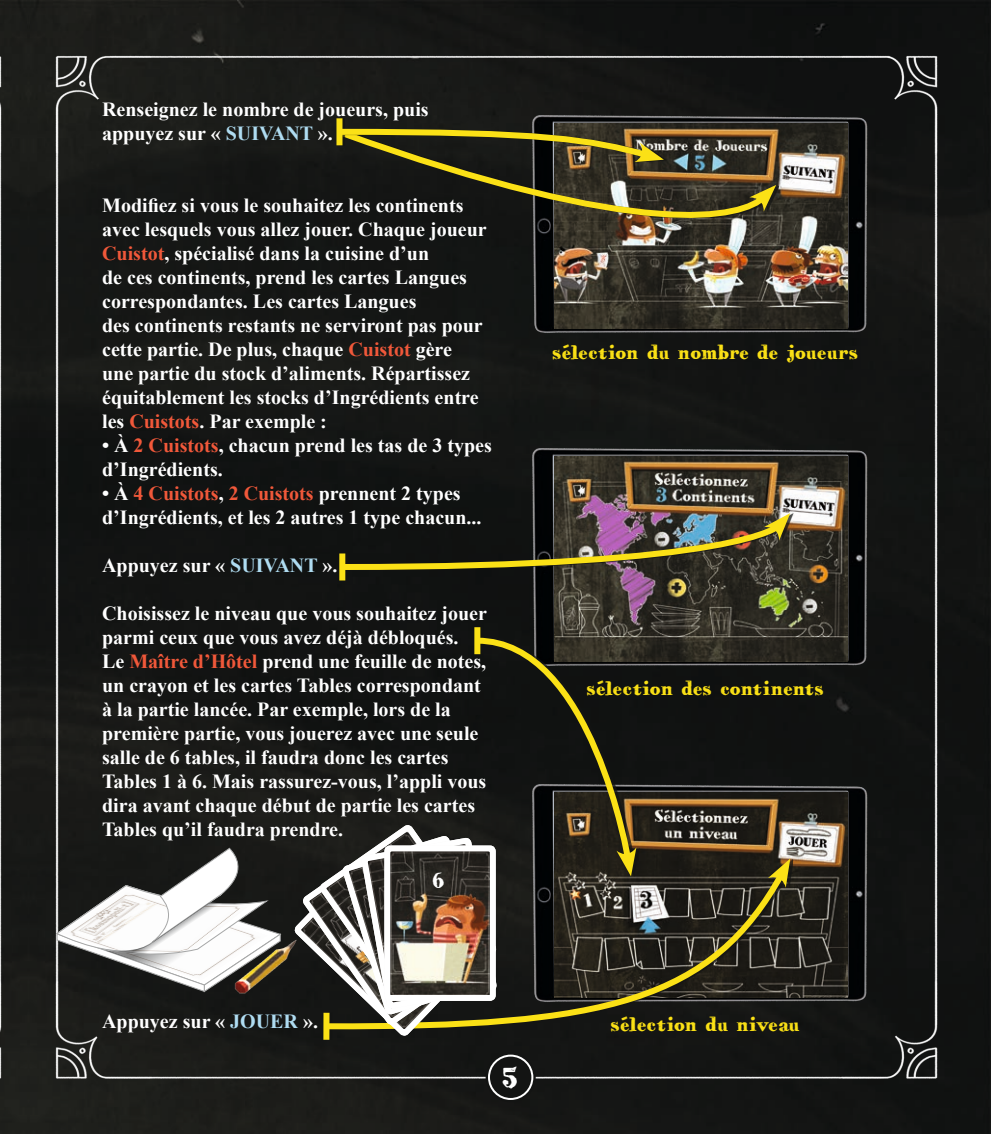
<style>
.page{position:relative;width:993px;height:1134px;background:#fff}
.page>*{position:absolute;margin:0;border:0;box-sizing:border-box;transform-origin:0 0}
.t1{font:30px "HVD Bodedo";color:#fff}
.t2{font:22.6px "HVD Bodedo";color:#fff}
.t3{font:700 20px/24px "Times New Roman";color:#fff}
.t4{font:20px "HVD Bodedo";color:#fbe116}
.t5{font:20px "HVD Bodedo";letter-spacing:-.03em;color:#fbe116}
.s1{color:#afdcf1}
.s2{color:#f0583a}
</style>
<div class="page">
<img style="left:0;top:1px;width:990px;height:1133px">
<div style="left:0;top:20px;width:27px;height:1093px;background:#181917"></div>
<img style="left:30px;top:20px;width:934px;height:1093px">
<svg style="left:56px;top:848px;width:225px;height:144px"></svg>
<img style="left:527px;top:111px;width:345px;height:226px">
<img style="left:554px;top:123px;width:293px;height:205px">
<img style="left:527px;top:444px;width:345px;height:226px">
<img style="left:554px;top:457px;width:293px;height:204px">
<img style="left:639px;top:780px;width:233px;height:226px">
<img style="left:639px;top:793px;width:208px;height:204px">
<div style="left:477px;top:627px;width:162px;height:249px;background:#131413;opacity:.75"></div>
<div style="left:474px;top:627px;width:6px;height:27px;background:#fbe116"></div>
<div style="left:342px;top:513px;width:450px;height:67px;background:#131413;opacity:.75"></div>
<div style="left:339px;top:553px;width:6px;height:27px;background:#fbe116"></div>
<svg style="left:336px;top:513px;width:454px;height:60px;background:#46402c"></svg>
<div style="left:326px;top:858px;width:466px;height:182px;background:#131413"></div>
<svg style="left:636px;top:865px;width:154px;height:137px"></svg>
<svg style="left:767px;top:858px;width:23px;height:30px"></svg>
<svg style="left:331px;top:124px;width:441px;height:118px;background:#3e3926"></svg>
<svg style="left:749px;top:185px;width:27px;height:27px"></svg>
<div style="left:339px;top:118px;width:327px;height:44px;background:#131413;opacity:.75"></div>
<div style="left:336px;top:118px;width:6px;height:27px;background:#fbe116"></div>
<svg style="left:333px;top:126px;width:330px;height:37px;background:#584f1d"></svg>
<svg style="left:290px;top:635px;width:346px;height:406px"></svg>
<div style="left:384px;top:845px;width:111px;height:156px;border:6px solid #fff;border-radius:3px"></div>
<img style="left:208px;top:938px;width:104px;height:63px">
<div style="left:485px;top:1052px;width:50px;height:50px;background:#131413;border-radius:50%"></div>
<div style="left:488px;top:1054px;width:45px;height:46px;border:2px solid #fff;border-radius:50%"></div>
<img style="left:0;top:85px;width:3px;height:409px">
<p class="t3" style="left:102px;top:96px;width:328px">Renseignez le nombre de joueurs, puis appuyez sur « <span class="s1">SUIVANT</span> ».</p>
<p class="t3" style="left:102px;top:192px;width:386px">Modifiez si vous le souhaitez les continents avec lesquels vous allez jouer. Chaque joueur <span class="s2">Cuistot</span>, spécialisé dans la cuisine d’un<br>de ces continents, prend les cartes Langues correspondantes. Les cartes Langues<br>des continents restants ne serviront pas pour cette partie. De plus, chaque <span class="s2">Cuistot</span> gère une partie du stock d’aliments. Répartissez équitablement les stocks d’Ingrédients entre les <span class="s2">Cuistots</span>. Par exemple :</p>
<p class="t3" style="left:102px;top:432px;width:391px">• À <span class="s2">2 Cuistots</span>, chacun prend les tas de 3 types d’Ingrédients.</p>
<p class="t3" style="left:102px;top:480px;width:381px">• À <span class="s2">4 Cuistots</span>, <span class="s2">2 Cuistots</span> prennent 2 types d’Ingrédients, et les 2 autres 1 type chacun...</p>
<p class="t3" style="left:102px;top:552px;width:237px">Appuyez sur « <span class="s1">SUIVANT</span> ».</p>
<p class="t3" style="left:102px;top:600px;width:386px">Choisissez le niveau que vous souhaitez jouer parmi ceux que vous avez déjà débloqués.<br>Le <span class="s2">Maître d’Hôtel</span> prend une feuille de notes, un crayon et les cartes Tables correspondant à la partie lancée. Par exemple, lors de la première partie, vous jouerez avec une seule salle de 6 tables, il faudra donc les cartes Tables 1 à 6. Mais rassurez-vous, l’appli vous dira avant chaque début de partie les cartes Tables qu’il faudra prendre.</p>
<p class="t2" style="left:432px;top:866px;width:14px">6</p>
<p class="t4" style="left:551px;top:339px;width:308px">sélection du nombre de joueurs</p>
<p class="t4" style="left:586px;top:675px;width:239px">sélection des continents</p>
<p class="t3" style="left:102px;top:1008px;width:217px">Appuyez sur « <span class="s1">JOUER</span> ».</p>
<h1 class="t1" style="left:501px;top:1059px;width:18px">5</h1>
<p class="t5" style="left:610px;top:1011px;width:191px">sélection du niveau</p>
</div>
